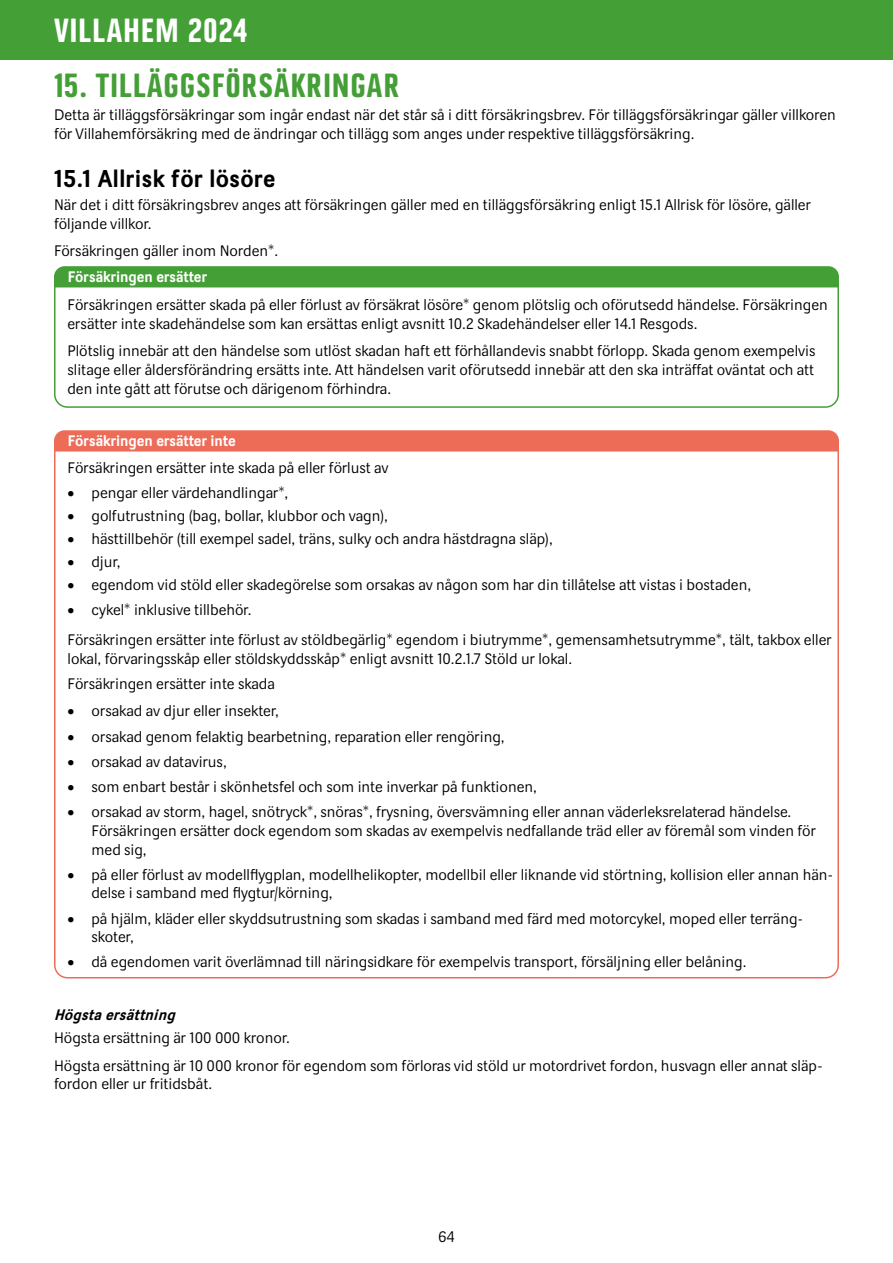
<style>
.page{position:relative;width:893px;height:1263px;background:#fff}
.page>*{position:absolute;margin:0;border:0;box-sizing:border-box;transform-origin:0 0}
.Villkor_rubrik_1{font:33px "Dina Headline";letter-spacing:.02em;color:#449f36}
.t1{font:33px "Dina Headline";letter-spacing:.02em;color:#fff}
.Villkor_rubrik_2{font:700 24px "Dina";letter-spacing:.02em;color:#000}
.Villkor_punkter_1{font:15px/18.8px "Dina";color:#000}
.t2{font:700 15px "Dina";color:#fff}
.Villkor_rubrik_5{font:italic 700 15px "Dina";color:#000}
</style>
<div class="page">
<div style="left:0;top:0;width:893px;height:60px;background:#449f36"></div>
<div style="left:54px;top:270px;width:785px;height:138px;border:2px solid #449f36;border-radius:13px"></div>
<div style="left:54px;top:266px;width:785px;height:21px;background:#449f36"></div>
<div style="left:54px;top:430px;width:785px;height:21px;background:#ed6c58"></div>
<h1 class="t1" style="left:54px;top:12px;width:195px">VILLAHEM 2024</h1>
<h1 class="Villkor_rubrik_1" style="left:54px;top:67px;width:347px">15. TILLÄGGSFÖRSÄKRINGAR</h1>
<p class="Villkor_punkter_1" style="left:54px;top:105px;width:783px">Detta är tilläggsförsäkringar som ingår endast när det står så i ditt försäkringsbrev. För tilläggsförsäkringar gäller villkoren för Villahemförsäkring med de ändringar och tillägg som anges under respektive tilläggsförsäkring.</p>
<h2 class="Villkor_rubrik_2" style="left:54px;top:164px;width:223px">15.1 Allrisk för lösöre</h2>
<p class="Villkor_punkter_1" style="left:54px;top:195px;width:758px">När det i ditt försäkringsbrev anges att försäkringen gäller med en tilläggsförsäkring enligt 15.1 Allrisk för lösöre, gäller följande villkor.</p>
<p class="Villkor_punkter_1" style="left:54px;top:241px;width:226px">Försäkringen gäller inom Norden*.</p>
<p class="Villkor_punkter_1" style="left:68px;top:296px;width:762px">Försäkringen ersätter skada på eller förlust av försäkrat lösöre* genom plötslig och oförutsedd händelse. Försäkringen ersätter inte skadehändelse som kan ersättas enligt avsnitt 10.2 Skadehändelser eller 14.1 Resgods.</p>
<p class="Villkor_punkter_1" style="left:68px;top:342px;width:749px;text-align:justify">Plötslig innebär att den händelse som utlöst skadan haft ett förhållandevis snabbt förlopp. Skada genom exempelvis slitage eller åldersförändring ersätts inte. Att händelsen varit oförutsedd innebär att den ska inträffat oväntat och att den inte gått att förutse och därigenom förhindra.</p>
<p class="t2" style="left:68px;top:267px;width:141px">Försäkringen ersätter</p>
<p class="t2" style="left:68px;top:431px;width:170px">Försäkringen ersätter inte</p>
<p class="Villkor_punkter_1" style="left:68px;top:459px;width:323px">Försäkringen ersätter inte skada på eller förlust av</p>
<p class="Villkor_punkter_1" style="left:68px;top:484px;width:222px">• pengar eller värdehandlingar*,</p>
<p class="Villkor_punkter_1" style="left:68px;top:506px;width:322px">• golfutrustning (bag, bollar, klubbor och vagn),</p>
<p class="Villkor_punkter_1" style="left:68px;top:529px;width:487px">• hästtillbehör (till exempel sadel, träns, sulky och andra hästdragna släp),</p>
<p class="Villkor_punkter_1" style="left:68px;top:552px;width:55px">• djur,</p>
<p class="Villkor_punkter_1" style="left:68px;top:575px;width:685px">• egendom vid stöld eller skadegörelse som orsakas av någon som har din tillåtelse att vistas i bostaden,</p>
<p class="Villkor_punkter_1" style="left:68px;top:600px;width:186px">• cykel* inklusive tillbehör.</p>
<p class="Villkor_punkter_1" style="left:68px;top:631px;width:766px">Försäkringen ersätter inte förlust av stöldbegärlig* egendom i biutrymme*, gemensamhetsutrymme*, tält, takbox eller lokal, förvaringsskåp eller stöldskyddsskåp* enligt avsnitt 10.2.1.7 Stöld ur lokal.</p>
<p class="Villkor_punkter_1" style="left:68px;top:674px;width:209px">Försäkringen ersätter inte skada</p>
<p class="Villkor_punkter_1" style="left:68px;top:702px;width:213px">• orsakad av djur eller insekter,</p>
<p class="Villkor_punkter_1" style="left:68px;top:727px;width:439px">• orsakad genom felaktig bearbetning, reparation eller rengöring,</p>
<p class="Villkor_punkter_1" style="left:68px;top:752px;width:161px">• orsakad av datavirus,</p>
<p class="Villkor_punkter_1" style="left:68px;top:777px;width:471px">• som enbart består i skönhetsfel och som inte inverkar på funktionen,</p>
<p class="Villkor_punkter_1" style="left:92px;top:802px;width:726px;text-indent:-24px">• orsakad av storm, hagel, snötryck*, snöras*, frysning, översvämning eller annan väderleksrelaterad händelse.<br>Försäkringen ersätter dock egendom som skadas av exempelvis nedfallande träd eller av föremål som vinden för med sig,</p>
<p class="Villkor_punkter_1" style="left:92px;top:865px;width:743px;text-indent:-24px">• på eller förlust av modellflygplan, modellhelikopter, modellbil eller liknande vid störtning, kollision eller annan hän&shy;delse i samband med flygtur/körning,</p>
<p class="Villkor_punkter_1" style="left:92px;top:909px;width:713px;text-indent:-24px">• på hjälm, kläder eller skyddsutrustning som skadas i samband med färd med motorcykel, moped eller terräng&shy;skoter,</p>
<p class="Villkor_punkter_1" style="left:68px;top:953px;width:680px">• då egendomen varit överlämnad till näringsidkare för exempelvis transport, försäljning eller belåning.</p>
<h5 class="Villkor_rubrik_5" style="left:54px;top:1006px;width:127px">Högstaersättning</h5>
<p class="Villkor_punkter_1" style="left:54px;top:1029px;width:237px">Högsta ersättning är 100 000 kronor.</p>
<p class="Villkor_punkter_1" style="left:54px;top:1056px;width:770px">Högsta ersättning är 10 000 kronor för egendom som förloras vid stöld ur motordrivet fordon, husvagn eller annat släp&shy;fordon eller ur fritidsbåt.</p>
<p class="Villkor_punkter_1" style="left:438px;top:1227px;width:18px">64</p>
</div>
